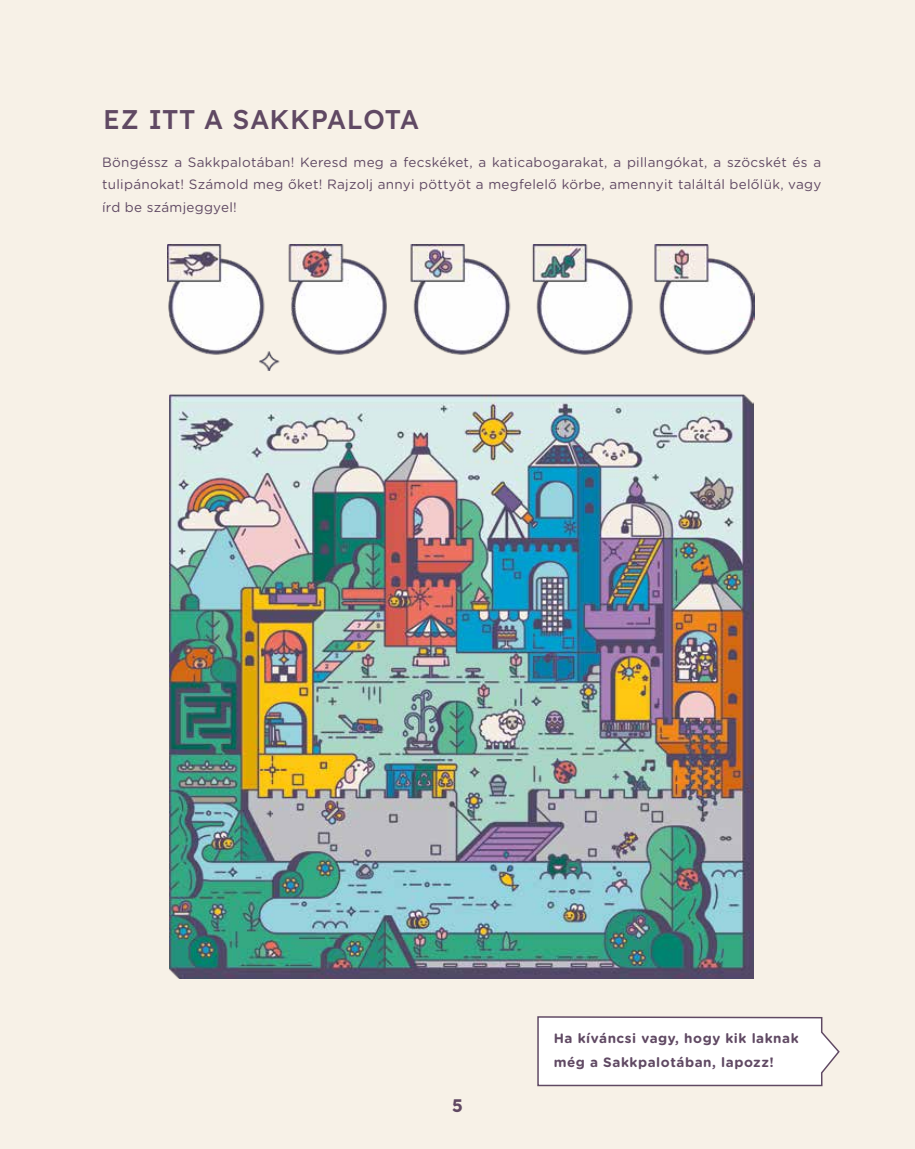
<style>
.page{position:relative;width:915px;height:1149px;background:#fff}
.page>*{position:absolute;margin:0;border:0;box-sizing:border-box;transform-origin:0 0}
.t1{font:27px "Lexend";letter-spacing:.02em;color:#604963}
.t2{font:18px "Lexend";color:#604963}
.t3{font:13.5px/22.5px "Gotham Rounded";letter-spacing:.02em;color:#604963;text-align:justify}
.t4{font:700 13.5px/24px "Gotham Rounded";letter-spacing:.04em;color:#604963}
</style>
<div class="page">
<div style="left:0;top:0;width:914px;height:1148px;background:#f7f1e7"></div>
<img style="left:170px;top:394px;width:583px;height:583px">
<img style="left:168px;top:244px;width:586px;height:126px">
<svg style="left:537px;top:1016px;width:303px;height:70px;background:#f7f5f6"></svg>
<h1 class="t1" style="left:103px;top:100px;width:317px">EZ ITT A SAKKPALOTA</h1>
<p class="t3" style="left:102px;top:150px;width:720px">Böngéssz a Sakkpalotában! Keresd meg a fecskéket, a katicabogarakat, a pillangókat, a szöcskét és a tulipánokat! Számold meg őket! Rajzolj annyi pöttyöt a megfelelő körbe, amennyit találtál belőlük, vagy írd be számjeggyel!</p>
<h2 class="t2" style="left:452px;top:1092px;width:12px">5</h2>
<p class="t4" style="left:553px;top:1025px;width:246px">Ha kíváncsi vagy, hogy kik laknak még a Sakkpalotában, lapozz!</p>
</div>
